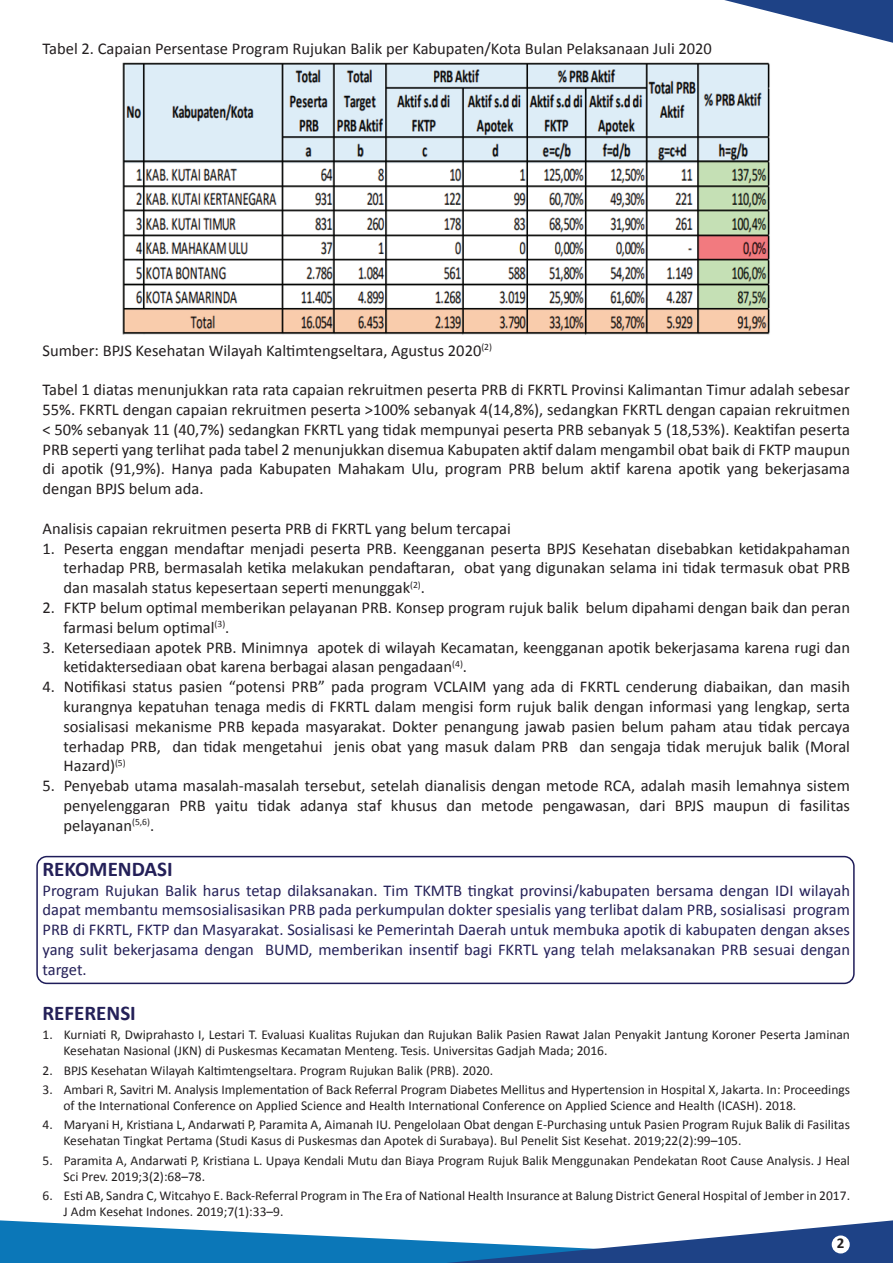
<style>
.page{position:relative;width:893px;height:1263px;background:#fff}
.page>*{position:absolute;margin:0;border:0;box-sizing:border-box;transform-origin:0 0}
.t1{font:700 21px "Calibri";color:#242058}
.t2{font:16.5px/19.8px "Calibri";color:#231f20;text-align:justify}
.t3{font:16.5px/19.8px "Calibri";color:#242058;text-align:justify}
.t4{font:700 15px "Calibri";color:#231f20}
.t5{font:13.5px/16.2px "Calibri";color:#231f20}
</style>
<div class="page">
<svg style="left:0;top:1220px;width:893px;height:43px"></svg>
<svg style="left:724px;top:0;width:169px;height:43px"></svg>
<img style="left:122px;top:62px;width:648px;height:273px">
<div style="left:36px;top:856px;width:819px;height:128px;border:2px solid #1e1c59;border-radius:10px"></div>
<div style="left:832px;top:1235px;width:18px;height:18px;background:#fff;border-radius:50%"></div>
<p class="t2" style="left:43px;top:38px;width:671px">Tabel 2. Capaian Persentase Program Rujukan Balik per Kabupaten/Kota Bulan Pelaksanaan Juli 2020</p>
<p class="t2" style="left:43px;top:340px;width:451px">Sumber: BPJS Kesehatan Wilayah Kaltimtengseltara, Agustus 2020<sup>(2)</sup></p>
<p class="t2" style="left:43px;top:380px;width:809px">Tabel 1 diatas menunjukkan rata rata capaian rekruitmen peserta PRB di FKRTL Provinsi Kalimantan Timur adalah sebesar 55%. FKRTL dengan capaian rekruitmen peserta &gt;100% sebanyak 4(14,8%), sedangkan FKRTL dengan capaian rekruitmen &lt; 50% sebanyak 11 (40,7%) sedangkan FKRTL yang tidak mempunyai peserta PRB sebanyak 5 (18,53%). Keaktifan peserta PRB seperti yang terlihat pada tabel 2 menunjukkan disemua Kabupaten aktif dalam mengambil obat baik di FKTP maupun di apotik (91,9%). Hanya pada Kabupaten Mahakam Ulu, program PRB belum aktif karena apotik yang bekerjasama dengan BPJS belum ada.</p>
<p class="t2" style="left:43px;top:518px;width:470px">Analisis capaian rekruitmen peserta PRB di FKRTL yang belum tercapai</p>
<p class="t2" style="left:64px;top:538px;width:788px;text-indent:-21px">1. Peserta enggan mendaftar menjadi peserta PRB. Keengganan peserta BPJS Kesehatan disebabkan ketidakpahaman terhadap PRB, bermasalah ketika melakukan pendaftaran, obat yang digunakan selama ini tidak termasuk obat PRB dan masalah status kepesertaan seperti menunggak<sup>(2)</sup>.</p>
<p class="t2" style="left:63px;top:598px;width:788px;text-indent:-21px">2. FKTP belum optimal memberikan pelayanan PRB. Konsep program rujuk balik belum dipahami dengan baik dan peran farmasi belum optimal<sup>(3)</sup>.</p>
<p class="t2" style="left:64px;top:637px;width:788px;text-indent:-21px">3. Ketersediaan apotek PRB. Minimnya apotek di wilayah Kecamatan, keengganan apotik bekerjasama karena rugi dan ketidaktersediaan obat karena berbagai alasan pengadaan<sup>(4)</sup>.</p>
<p class="t2" style="left:64px;top:677px;width:788px;text-indent:-21px">4. Notifikasi status pasien “potensi PRB” pada program VCLAIM yang ada di FKRTL cenderung diabaikan, dan masih kurangnya kepatuhan tenaga medis di FKRTL dalam mengisi form rujuk balik dengan informasi yang lengkap, serta sosialisasi mekanisme PRB kepada masyarakat. Dokter penangung jawab pasien belum paham atau tidak percaya terhadap PRB, dan tidak mengetahui jenis obat yang masuk dalam PRB dan sengaja tidak merujuk balik (Moral Hazard)<sup>(5)</sup></p>
<p class="t2" style="left:64px;top:776px;width:788px;text-indent:-21px">5. Penyebab utama masalah-masalah tersebut, setelah dianalisis dengan metode RCA, adalah masih lemahnya sistem penyelenggaran PRB yaitu tidak adanya staf khusus dan metode pengawasan, dari BPJS maupun di fasilitas pelayanan<sup>(5,6)</sup>.</p>
<p class="t1" style="left:43px;top:855px;width:132px">REKOMENDASI</p>
<p class="t3" style="left:43px;top:880px;width:809px">Program Rujukan Balik harus tetap dilaksanakan. Tim TKMTB tingkat provinsi/kabupaten bersama dengan IDI wilayah dapat membantu memsosialisasikan PRB pada perkumpulan dokter spesialis yang terlibat dalam PRB, sosialisasi program PRB di FKRTL, FKTP dan Masyarakat. Sosialisasi ke Pemerintah Daerah untuk membuka apotik di kabupaten dengan akses yang sulit bekerjasama dengan BUMD, memberikan insentif bagi FKRTL yang telah melaksanakan PRB sesuai dengan target.</p>
<p class="t1" style="left:43px;top:999px;width:95px">REFERENSI</p>
<p class="t5" style="left:64px;top:1026px;width:788px;text-indent:-21px">1. Kurniati R, Dwiprahasto I, Lestari T. Evaluasi Kualitas Rujukan dan Rujukan Balik Pasien Rawat Jalan Penyakit Jantung Koroner Peserta Jaminan<br>Kesehatan Nasional (JKN) di Puskesmas Kecamatan Menteng. Tesis. Universitas Gadjah Mada; 2016.</p>
<p class="t5" style="left:43px;top:1062px;width:452px">2. BPJS Kesehatan Wilayah Kaltimtengseltara. Program Rujukan Balik (PRB). 2020.</p>
<p class="t5" style="left:64px;top:1081px;width:788px;text-indent:-21px">3. Ambari R, Savitri M. Analysis Implementation of Back Referral Program Diabetes Mellitus and Hypertension in Hospital X, Jakarta. In: Proceedings of the International Conference on Applied Science and Health International Conference on Applied Science and Health (ICASH). 2018.</p>
<p class="t5" style="left:64px;top:1116px;width:788px;text-indent:-21px">4. Maryani H, Kristiana L, Andarwati P, Paramita A, Aimanah IU. Pengelolaan Obat dengan E-Purchasing untuk Pasien Program Rujuk Balik di Fasilitas<br>Kesehatan Tingkat Pertama (Studi Kasus di Puskesmas dan Apotek di Surabaya). Bul Penelit Sist Kesehat. 2019;22(2):99–105.</p>
<p class="t5" style="left:64px;top:1152px;width:788px;text-indent:-21px">5. Paramita A, Andarwati P, Kristiana L. Upaya Kendali Mutu dan Biaya Program Rujuk Balik Menggunakan Pendekatan Root Cause Analysis. J Heal<br>Sci Prev. 2019;3(2):68–78.</p>
<p class="t5" style="left:64px;top:1187px;width:788px;text-indent:-21px">6. Esti AB, Sandra C, Witcahyo E. Back-Referral Program in The Era of National Health Insurance at Balung District General Hospital of Jember in 2017.<br>J Adm Kesehat Indones. 2019;7(1):33–9.</p>
<p class="t4" style="left:837px;top:1234px;width:9px">2</p>
</div>
